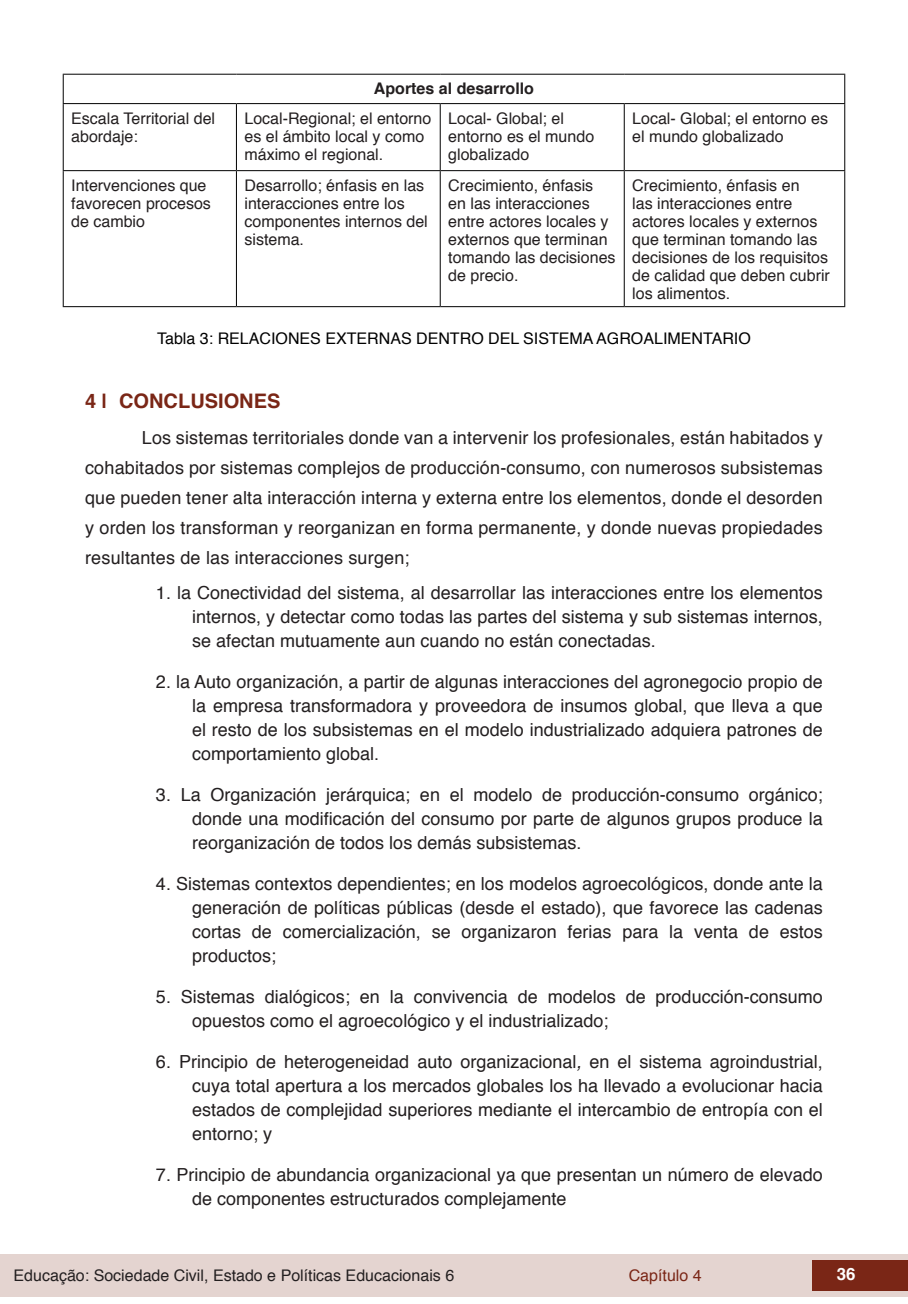
<style>
.page{position:relative;width:908px;height:1304px;background:#fff}
.page>*{position:absolute;margin:0;border:0;box-sizing:border-box;transform-origin:0 0}
.t1{font:700 20px "Helvetica";color:#7a2616}
.lista_numeros{font:18px/24px "Helvetica";color:#231f20;text-align:justify}
.txt{font:18px/30px "Helvetica";letter-spacing:.01em;color:#231f20;text-align:justify}
.t2{font:700 16.8px "Helvetica";color:#fff}
.tab_txt{font:16px/18px "Helvetica";color:#231f20}
.info_tab_graf_imag{font:16px "Helvetica";color:#000}
.tab_txt-2{font:700 16px "Helvetica";color:#231f20}
.t3{font:16px "Helvetica";color:#7a2616}
.s1{font-style:italic}
</style>
<div class="page">
<div style="left:0;top:1254px;width:906px;height:43px;background:#e4d4d0"></div>
<div style="left:812px;top:1261px;width:95px;height:30px;background:#7a2616"></div>
<hr style="left:63px;top:74px;width:173px;height:1px;background:#000">
<svg style="left:63px;top:75px;width:1px;height:28px"></svg>
<hr style="left:236px;top:74px;width:204px;height:1px;background:#000">
<hr style="left:440px;top:74px;width:184px;height:1px;background:#000">
<hr style="left:624px;top:74px;width:220px;height:1px;background:#000">
<hr style="left:63px;top:103px;width:173px;height:1px;background:#000">
<hr style="left:63px;top:104px;width:1px;height:66px;background:#000">
<hr style="left:236px;top:103px;width:204px;height:1px;background:#000">
<hr style="left:236px;top:104px;width:1px;height:66px;background:#000">
<hr style="left:440px;top:103px;width:184px;height:1px;background:#000">
<hr style="left:439px;top:104px;width:1px;height:66px;background:#000">
<hr style="left:624px;top:103px;width:220px;height:1px;background:#000">
<hr style="left:623px;top:104px;width:1px;height:66px;background:#000">
<hr style="left:843px;top:104px;width:1px;height:66px;background:#000">
<hr style="left:63px;top:170px;width:173px;height:1px;background:#000">
<hr style="left:63px;top:171px;width:1px;height:135px;background:#000">
<hr style="left:236px;top:170px;width:204px;height:1px;background:#000">
<hr style="left:236px;top:171px;width:1px;height:135px;background:#000">
<hr style="left:440px;top:170px;width:184px;height:1px;background:#000">
<hr style="left:439px;top:171px;width:1px;height:135px;background:#000">
<hr style="left:624px;top:170px;width:220px;height:1px;background:#000">
<hr style="left:623px;top:171px;width:1px;height:135px;background:#000">
<hr style="left:843px;top:171px;width:1px;height:135px;background:#000">
<hr style="left:63px;top:306px;width:173px;height:1px;background:#000">
<hr style="left:236px;top:306px;width:204px;height:1px;background:#000">
<hr style="left:440px;top:306px;width:184px;height:1px;background:#000">
<hr style="left:624px;top:306px;width:220px;height:1px;background:#000">
<p class="tab_txt-2" style="left:374px;top:76px;width:162px">Aportes al desarrollo</p>
<p class="tab_txt" style="left:71px;top:109px;width:145px">Escala Territorial del abordaje:</p>
<p class="tab_txt" style="left:244px;top:109px;width:188px">Local-Regional; el entorno es el ámbito local y como máximo el regional.</p>
<p class="tab_txt" style="left:448px;top:109px;width:147px">Local- Global; el entorno es el mundo globalizado</p>
<p class="tab_txt" style="left:632px;top:109px;width:197px">Local- Global; el entorno es el mundo globalizado</p>
<p class="tab_txt" style="left:71px;top:177px;width:141px">Intervenciones que favorecen procesos de cambio</p>
<p class="tab_txt" style="left:244px;top:177px;width:185px">Desarrollo; énfasis en las interacciones entre los componentes internos del sistema.</p>
<p class="tab_txt" style="left:448px;top:177px;width:169px">Crecimiento, énfasis<br>en las interacciones entre actores locales y externos que terminan tomando las decisiones de precio.</p>
<p class="tab_txt" style="left:632px;top:177px;width:199px">Crecimiento, énfasis en<br>las interacciones entre actores locales y externos que terminan tomando las decisiones de los requisitos de calidad que deben cubrir los alimentos.</p>
<p class="info_tab_graf_imag" style="left:157px;top:326px;width:595px">Tabla 3: RELACIONES EXTERNAS DENTRO DEL SISTEMA AGROALIMENTARIO</p>
<p class="t1" style="left:85px;top:385px;width:197px">4 | CONCLUSIONES</p>
<p class="txt" style="left:85px;top:423px;width:738px;text-indent:57px">Los sistemas territoriales donde van a intervenir los profesionales, están habitados y cohabitados por sistemas complejos de producción-consumo, con numerosos subsistemas que pueden tener alta interacción interna y externa entre los elementos, donde el desorden y orden los transforman y reorganizan en forma permanente, y donde nuevas propiedades resultantes de las interacciones surgen;</p>
<p class="lista_numeros" style="left:192px;top:581px;width:632px;text-indent:-36px">1. la Conectividad del sistema, al desarrollar las interacciones entre los elementos internos, y detectar como todas las partes del sistema y sub sistemas internos, se afectan mutuamente aun cuando no están conectadas.</p>
<p class="lista_numeros" style="left:192px;top:670px;width:632px;text-indent:-36px">2. la Auto organización, a partir de algunas interacciones del agronegocio propio de la empresa transformadora y proveedora de insumos global, que lleva a que el resto de los subsistemas en el modelo industrializado adquiera patrones de comportamiento global.</p>
<p class="lista_numeros" style="left:192px;top:783px;width:632px;text-indent:-36px">3. La Organización jerárquica; en el modelo de producción-consumo orgánico; donde una modificación del consumo por parte de algunos grupos produce la reorganización de todos los demás subsistemas.</p>
<p class="lista_numeros" style="left:192px;top:872px;width:632px;text-indent:-36px">4. Sistemas contextos dependientes; en los modelos agroecológicos, donde ante la generación de políticas públicas (desde el estado), que favorece las cadenas cortas de comercialización, se organizaron ferias para la venta de estos productos;</p>
<p class="lista_numeros" style="left:192px;top:985px;width:632px;text-indent:-36px">5. Sistemas dialógicos; en la convivencia de modelos de producción-consumo opuestos como el agroecológico y el industrializado;</p>
<p class="lista_numeros" style="left:192px;top:1050px;width:632px;text-indent:-36px">6. Principio de heterogeneidad auto organizacional<span class="s1">,</span> en el sistema agroindustrial, cuya total apertura a los mercados globales los ha llevado a evolucionar hacia estados de complejidad superiores mediante el intercambio de entropía con el entorno; y</p>
<p class="lista_numeros" style="left:192px;top:1163px;width:632px;text-indent:-36px">7. Principio de abundancia organizacional ya que presentan un número de elevado de componentes estructurados complejamente</p>
<p class="tab_txt" style="left:14px;top:1267px;width:442px">Educação: Sociedade Civil, Estado e Políticas Educacionais 6</p>
<p class="t3" style="left:628px;top:1263px;width:74px">Capítulo 4</p>
<p class="t2" style="left:836px;top:1261px;width:20px">36</p>
</div>
